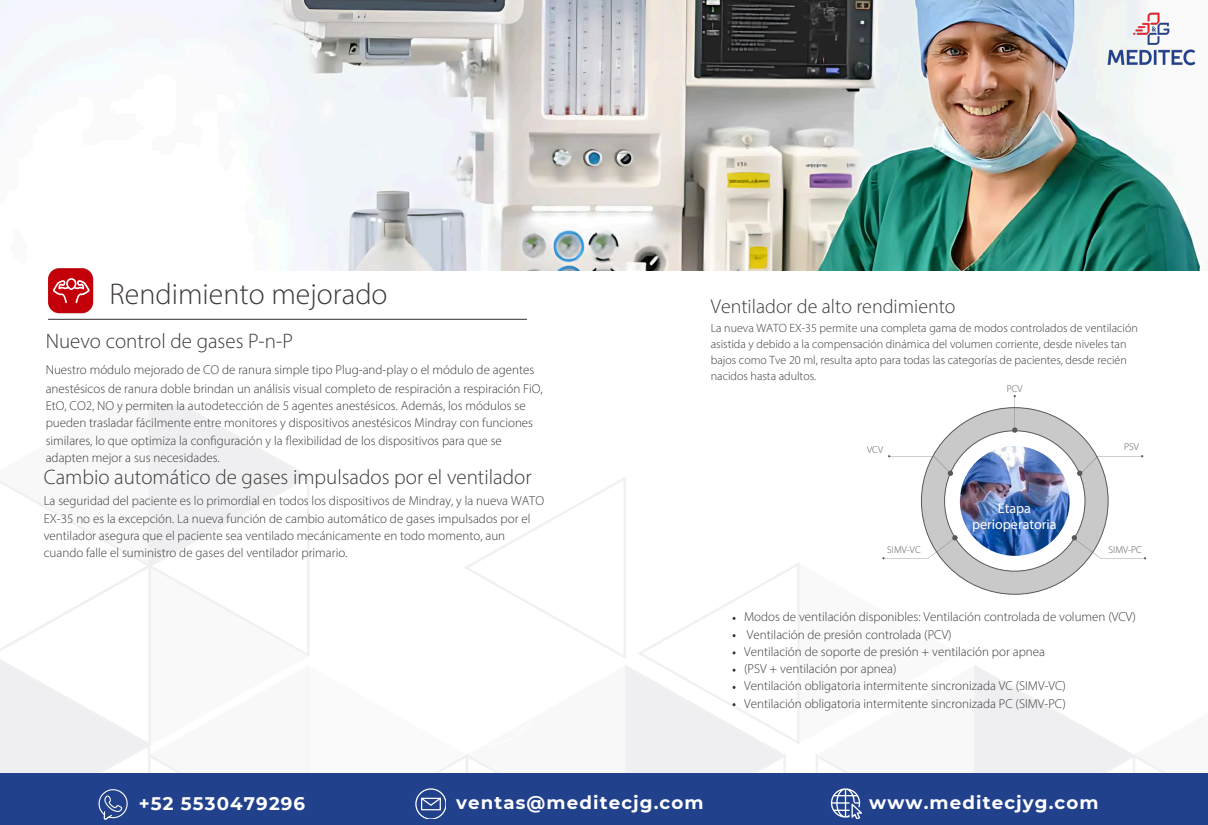
<style>
.page{position:relative;width:1208px;height:825px;background:#fff}
.page>*{position:absolute;margin:0;border:0;box-sizing:border-box;transform-origin:0 0}
.t1{font:300 30px "Myriad Pro";color:#3e3a39}
.t2{font:300 21px "Myriad Pro";color:#3e3a39}
.t3{font:300 20px "Myriad Pro";color:#3e3a39}
.t4{font:700 18.2px "Montserrat";letter-spacing:.06em;color:#fff}
.t5{font:14.1px/16.5px "Myriad Pro";color:#fff;text-align:center}
.t6{font:300 13px/17.2px "Myriad Pro";color:#3e3a39}
.t7{font:300 12px/15.7px "Myriad Pro";color:#3e3a39}
.t8{font:300 10px "Myriad Pro";color:#595757}
</style>
<div class="page">
<img style="left:0;top:0;width:1200px;height:271px">
<img style="left:44px;top:263px;width:487px;height:57px">
<div style="left:0;top:773px;width:1208px;height:52px;background:#22418d"></div>
<svg style="left:831px;top:788px;width:30px;height:31px"></svg>
<svg style="left:415px;top:788px;width:31px;height:31px"></svg>
<svg style="left:98px;top:789px;width:30px;height:31px"></svg>
<svg style="left:53px;top:278px;width:37px;height:25px"></svg>
<img style="left:921px;top:407px;width:187px;height:188px">
<img style="left:1105px;top:11px;width:92px;height:57px">
<p class="t1" style="left:110px;top:282px;width:279px">Rendimiento mejorado</p>
<h4 class="t2" style="left:46px;top:332px;width:249px">Nuevo control de gases P-n-P</h4>
<h4 class="t6" style="left:46px;top:362px;width:490px">Nuestro módulo mejorado de CO de ranura simple tipo Plug-and-play o el módulo de agentes</h4>
<p class="t6" style="left:46px;top:381px;width:498px">anestésicos de ranura doble brindan un análisis visual completo de respiración a respiración FiO, EtO, CO2, NO y permiten la autodetección de 5 agentes anestésicos. Además, los módulos se pueden trasladar fácilmente entre monitores y dispositivos anestésicos Mindray con funciones similares, lo que optimiza la configuración y la flexibilidad de los dispositivos para que se adapten mejor a sus necesidades.</p>
<h3 class="t2" style="left:44px;top:469px;width:489px">Cambio automático de gases impulsados por el ventilador</h3>
<h3 class="t6" style="left:44px;top:493px;width:502px">La seguridad del paciente es lo primordial en todos los dispositivos de Mindray, y la nueva WATO EX-35 no es la excepción. La nueva función de cambio automático de gases impulsados por el ventilador asegura que el paciente sea ventilado mecánicamente en todo momento, aun cuando falle el suministro de gases del ventilador primario.</h3>
<h3 class="t3" style="left:711px;top:298px;width:246px">Ventilador de alto rendimiento</h3>
<h3 class="t7" style="left:711px;top:322px;width:428px">La nueva WATO EX-35 permite una completa gama de modos controlados de ventilación asistida y debido a la compensación dinámica del volumen corriente, desde niveles tan bajos como Tve 20 ml, resulta apto para todas las categorías de pacientes, desde recién nacidos hasta adultos.</h3>
<p class="t8" style="left:867px;top:445px;width:18px">VCV</p>
<p class="t8" style="left:887px;top:545px;width:35px">SIMV-VC</p>
<p class="t8" style="left:1006px;top:385px;width:17px">PCV</p>
<p class="t5" style="left:972px;top:501px;width:86px">Etapa perioperatoria</p>
<p class="t8" style="left:1124px;top:442px;width:16px">PSV</p>
<p class="t8" style="left:1108px;top:545px;width:35px">SIMV-PC</p>
<p class="t6" style="left:744px;top:610px;width:393px">Modos de ventilación disponibles: Ventilación controlada de volumen (VCV)</p>
<h3 class="t6" style="left:747px;top:627px;width:206px">Ventilación de presión controlada (PCV)</h3>
<p class="t6" style="left:744px;top:644px;width:302px">Ventilación de soporte de presión + ventilación por apnea</p>
<h3 class="t6" style="left:744px;top:661px;width:154px">(PSV + ventilación por apnea)</h3>
<p class="t6" style="left:744px;top:679px;width:323px">Ventilación obligatoria intermitente sincronizada VC (SIMV-VC)</p>
<p class="t6" style="left:744px;top:696px;width:323px">Ventilación obligatoria intermitente sincronizada PC (SIMV-PC)</p>
<p class="t4" style="left:139px;top:792px;width:168px">+52 5530479296</p>
<p class="t4" style="left:456px;top:792px;width:249px">ventas@meditecjg.com</p>
<p class="t4" style="left:869px;top:792px;width:231px">www.meditecjyg.com</p>
</div>
